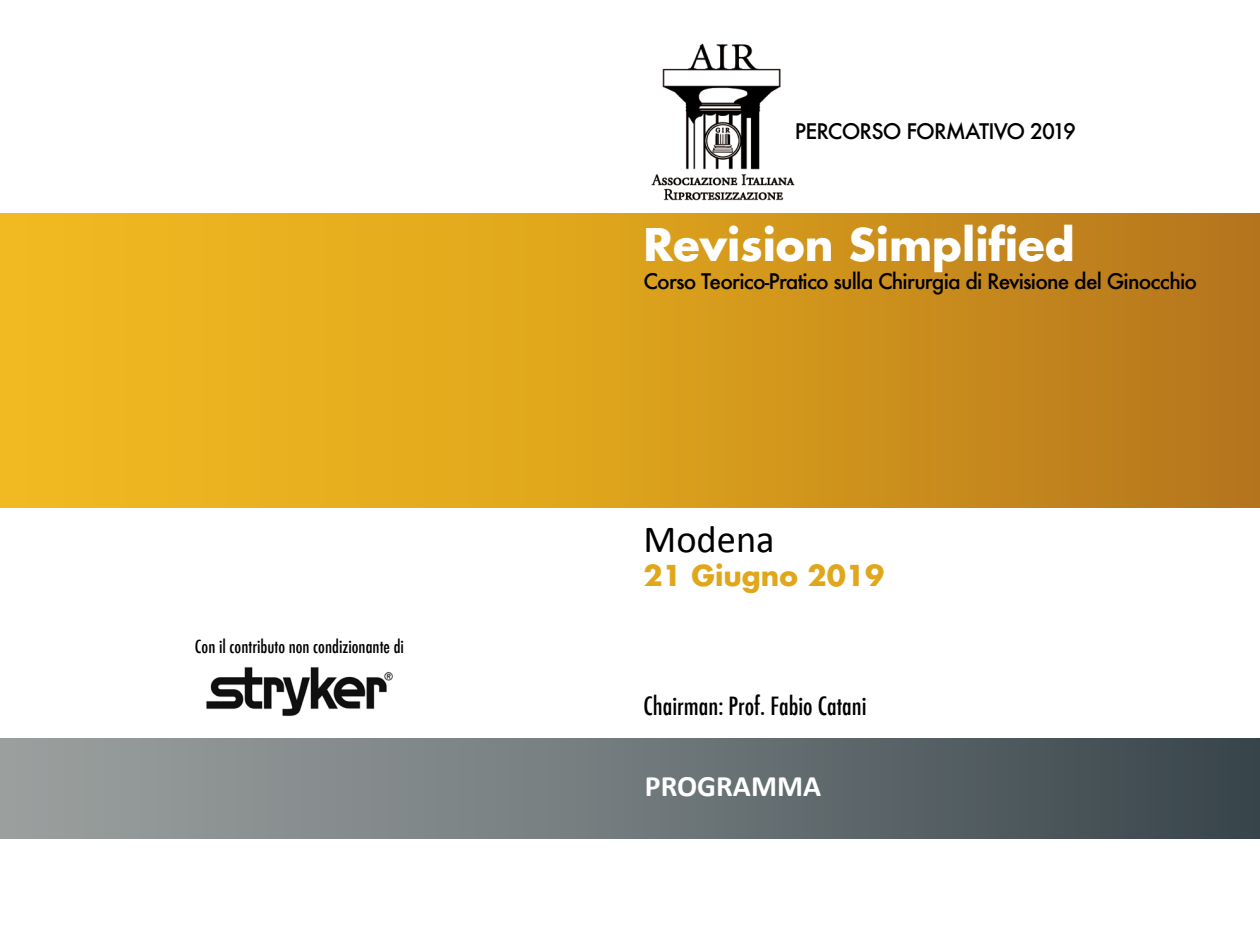
<style>
.page{position:relative;width:1260px;height:945px;background:#fff}
.page>*{position:absolute;margin:0;border:0;box-sizing:border-box;transform-origin:0 0}
.t1{font:700 43.75px "Futura";color:#fff}
.t2{font:38.5px "Calibri";color:#000}
.t3{font:700 29.75px "Calibri";color:#fff}
.t4{font:700 28px "Futura";color:#e0a71c}
.t5{font:500 condensed 24.5px "Futura";color:#000}
.t6{font:500 21px "Futura";letter-spacing:-.04em;color:#000}
.t7{font:500 condensed 17.5px "Futura";color:#000}
</style>
<div class="page">
<div style="left:0;top:214px;width:1260px;height:294px;background:linear-gradient(to right,#f7c120,#b9791b)"></div>
<div style="left:0;top:739px;width:1260px;height:99px;background:linear-gradient(to right,#a0a5a4,#3b484e)"></div>
<img style="left:651px;top:43px;width:144px;height:158px">
<img style="left:206px;top:667px;width:187px;height:50px">
<p class="t7" style="left:195px;top:636px;width:211px">Con il contributo non condizionante di</p>
<p class="t6" style="left:795px;top:117px;width:283px">PERCORSO FORMATIVO 2019</p>
<h1 class="t1" style="left:643px;top:214px;width:433px">Revision Simplified</h1>
<p class="t6" style="left:643px;top:267px;width:555px">Corso Teorico-Pratico sulla Chirurgia di Revisione del Ginocchio</p>
<h2 class="t2" style="left:643px;top:515px;width:133px">Modena</h2>
<h3 class="t4" style="left:643px;top:556px;width:242px">21 Giugno 2019</h3>
<p class="t5" style="left:643px;top:690px;width:225px">Chairman: Prof. Fabio Catani</p>
<h3 class="t3" style="left:645px;top:767px;width:178px">PROGRAMMA</h3>
</div>
